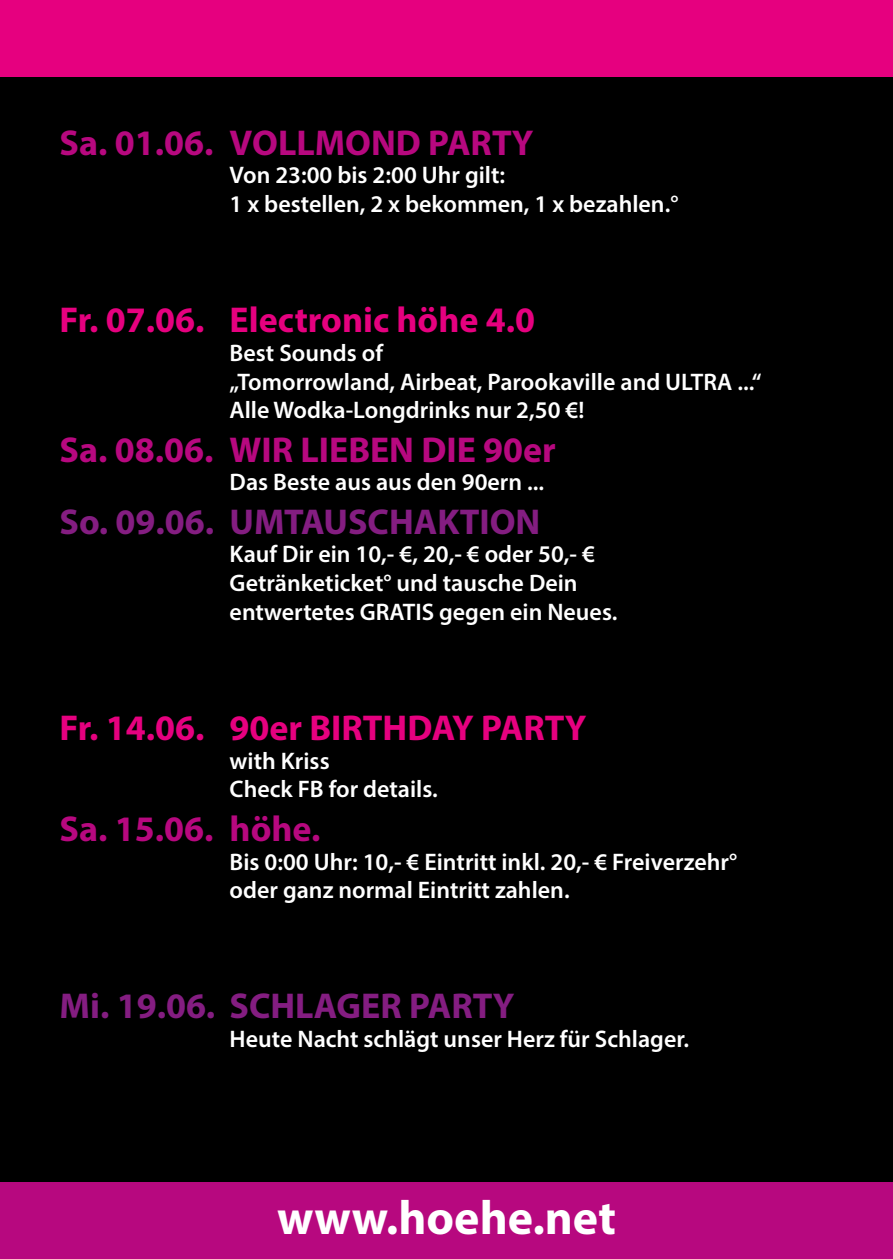
<style>
.page{position:relative;width:893px;height:1259px;background:#000}
.page>*{position:absolute;margin:0;border:0;box-sizing:border-box;transform-origin:0 0}
.t1{font:700 48px "Myriad Pro";color:#fff}
.t2{font:700 36px "Myriad Pro";color:#b7087f}
.t3{font:700 36px "Myriad Pro";color:#e6007f}
.t4{font:700 36px "Myriad Pro";color:#841d81}
.t5{font:600 24px/28.8px "Myriad Pro";color:#fff}
</style>
<div class="page">
<div style="left:0;top:1182px;width:893px;height:77px;background:#b7087f"></div>
<div style="left:0;top:0;width:893px;height:77px;background:#e6007f"></div>
<h2 class="t2" style="left:60px;top:119px;width:476px">Sa. 01.06. VOLLMOND PARTY</h2>
<p class="t5" style="left:230px;top:160px;width:450px">Von 23:00 bis 2:00 Uhr gilt:<br>1 x bestellen, 2 x bekommen, 1 x bezahlen.°</p>
<h2 class="t3" style="left:60px;top:296px;width:477px">Fr. 07.06. Electronic höhe 4.0</h2>
<p class="t5" style="left:230px;top:338px;width:533px">Best Sounds of<br>„Tomorrowland, Airbeat, Parookaville and ULTRA ...“<br>Alle Wodka-Longdrinks nur 2,50 €!</p>
<h2 class="t2" style="left:60px;top:426px;width:498px">Sa. 08.06. WIR LIEBEN DIE 90er</h2>
<p class="t5" style="left:230px;top:467px;width:316px">Das Beste aus aus den 90ern ...</p>
<h2 class="t4" style="left:60px;top:498px;width:482px">So. 09.06. UMTAUSCHAKTION</h2>
<p class="t5" style="left:230px;top:539px;width:389px">Kauf Dir ein 10,- €, 20,- € oder 50,- €<br>Getränketicket° und tausche Dein entwertetes GRATIS gegen ein Neues.</p>
<h2 class="t3" style="left:60px;top:704px;width:528px">Fr. 14.06. 90er BIRTHDAY PARTY</h2>
<p class="t5" style="left:230px;top:745px;width:210px">with Kriss<br>Check FB for details.</p>
<h2 class="t2" style="left:60px;top:805px;width:262px">Sa. 15.06. höhe.</h2>
<p class="t5" style="left:230px;top:846px;width:509px">Bis 0:00 Uhr: 10,- € Eintritt inkl. 20,- € Freiverzehr° oder ganz normal Eintritt zahlen.</p>
<h2 class="t4" style="left:60px;top:982px;width:456px">Mi. 19.06. SCHLAGER PARTY</h2>
<p class="t5" style="left:230px;top:1024px;width:461px">Heute Nacht schlägt unser Herz für Schlager.</p>
<h1 class="t1" style="left:277px;top:1187px;width:340px">www.hoehe.net</h1>
</div>
